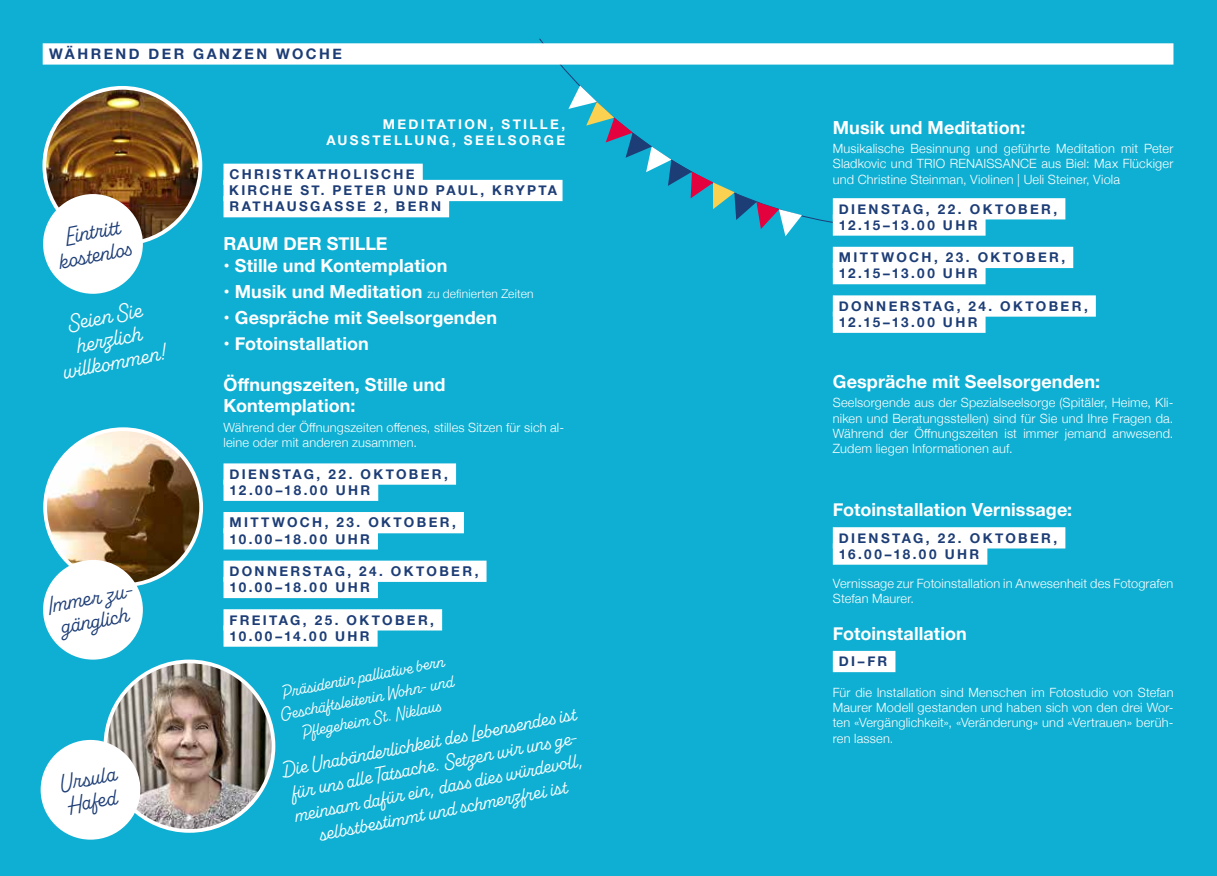
<style>
.page{position:relative;width:1217px;height:876px;background:#fff}
.page>*{position:absolute;margin:0;border:0;box-sizing:border-box;transform-origin:0 0}
.t1{font:23.55px/23.2px "Alkaline";color:#1d3d76;text-align:center}
.t2{font:23.55px/23.2px "Alkaline";color:#fff;text-align:center}
.t3{font:21px/23.2px "Alkaline";color:#fff;text-align:center}
.t4{font:700 18px/21.6px "Helvetica Neue";letter-spacing:.005em;color:#fff}
.t5{font:18px/21.6px "Alkaline";color:#fff;text-align:center}
.t6{font:700 14.55px "Helvetica Neue";letter-spacing:.17em;color:#1d3d76}
.t7{font:700 13.5px/16.2px "Helvetica Neue";letter-spacing:.175em;color:#1d3d76}
.t8{font:700 13.5px/16.2px "Helvetica Neue";letter-spacing:.175em;color:#fff;text-align:right}
.t9{font:300 12.75px/15.3px "Helvetica Neue";letter-spacing:.015em;color:#fff;text-align:justify}
.s1{font-weight:300;font-size:12px}
</style>
<div class="page">
<div style="left:0;top:0;width:1216px;height:876px;background:#0eafd3"></div>
<svg style="left:568px;top:86px;width:233px;height:150px"></svg>
<div style="left:43px;top:43px;width:1130px;height:22px;background:#fff"></div>
<img style="left:44px;top:88px;width:156px;height:156px;border-radius:78px">
<div style="left:42px;top:86px;width:160px;height:160px;border:4px solid #fff;border-radius:50%"></div>
<div style="left:223px;top:164px;width:199px;height:21px;background:#fff"></div>
<div style="left:223px;top:180px;width:339px;height:21px;background:#fff"></div>
<div style="left:223px;top:196px;width:226px;height:21px;background:#fff"></div>
<div style="left:223px;top:463px;width:233px;height:22px;background:#fff"></div>
<div style="left:223px;top:480px;width:155px;height:21px;background:#fff"></div>
<div style="left:223px;top:512px;width:241px;height:21px;background:#fff"></div>
<div style="left:223px;top:528px;width:155px;height:21px;background:#fff"></div>
<div style="left:223px;top:561px;width:263px;height:21px;background:#fff"></div>
<div style="left:223px;top:577px;width:155px;height:21px;background:#fff"></div>
<div style="left:223px;top:609px;width:219px;height:21px;background:#fff"></div>
<div style="left:223px;top:625px;width:154px;height:22px;background:#fff"></div>
<div style="left:832px;top:198px;width:233px;height:21px;background:#fff"></div>
<div style="left:832px;top:214px;width:153px;height:22px;background:#fff"></div>
<div style="left:832px;top:247px;width:240px;height:21px;background:#fff"></div>
<div style="left:832px;top:263px;width:153px;height:21px;background:#fff"></div>
<div style="left:832px;top:295px;width:263px;height:22px;background:#fff"></div>
<div style="left:832px;top:312px;width:153px;height:21px;background:#fff"></div>
<div style="left:832px;top:527px;width:233px;height:21px;background:#fff"></div>
<div style="left:832px;top:543px;width:155px;height:22px;background:#fff"></div>
<div style="left:832px;top:651px;width:63px;height:21px;background:#fff"></div>
<div style="left:43px;top:194px;width:100px;height:100px;background:#fff;border-radius:50%"></div>
<img style="left:45px;top:429px;width:156px;height:156px;border-radius:78px">
<div style="left:43px;top:427px;width:160px;height:160px;border:4px solid #fff;border-radius:50%"></div>
<div style="left:43px;top:560px;width:100px;height:100px;background:#fff;border-radius:50%"></div>
<img style="left:108px;top:662px;width:165px;height:168px">
<div style="left:103px;top:660px;width:172px;height:173px;border:4px solid #fff;border-radius:50%"></div>
<div style="left:41px;top:740px;width:99px;height:100px;background:#fff;border-radius:50%"></div>
<p class="t6" style="left:49px;top:42px;width:294px">WÄHREND DER GANZEN WOCHE</p>
<h1 class="t1" style="left:52px;top:228px;width:67px;rotate:-11deg">Eintritt kos tenlos</h1>
<h1 class="t2" style="left:52px;top:315px;width:104px;rotate:-11deg">Seien Sie herzlich willkommen!</h1>
<h1 class="t1" style="left:46px;top:595px;width:88px;rotate:-11deg">Immer zu&shy;gänglich</h1>
<h1 class="t1" style="left:57px;top:773px;width:60px;text-align:left;rotate:-11deg">Ursula<br>Hafed</h1>
<p class="t8" style="left:326px;top:117px;width:240px">MEDITATION, STILLE,<br>AUSSTELLUNG, SEELSORGE</p>
<p class="t7" style="left:229px;top:166px;width:329px">CHRISTKATHOLISCHE<br>KIRCHE ST. PETER UND PAUL, KRYPTA<br>RATHAUSGASSE 2, BERN</p>
<h3 class="t4" style="left:223px;top:234px;width:166px">RAUM DER STILLE</h3>
<h3 class="t4" style="left:223px;top:255px;width:225px">• Stille und Kontemplation</h3>
<h3 class="t4" style="left:223px;top:281px;width:311px">• Musik und Meditation <span class="s1">zu definierten Zeiten</span></h3>
<h3 class="t4" style="left:223px;top:307px;width:275px">• Gespräche mit Seelsorgenden</h3>
<h3 class="t4" style="left:223px;top:333px;width:147px">• Fotoinstallation</h3>
<h3 class="t4" style="left:223px;top:374px;width:223px">Öffnungszeiten, Stille und<br>Kontemplation:</h3>
<p class="t9" style="left:223px;top:419px;width:342px">Während der Öffnungszeiten offenes, stilles Sitzen für sich al&shy;leine oder mit anderen zusammen.</p>
<p class="t7" style="left:229px;top:466px;width:220px">DIENSTAG, 22. OKTOBER,<br>12.00–18.00 UHR</p>
<p class="t7" style="left:229px;top:515px;width:228px">MITTWOCH, 23. OKTOBER,<br>10.00–18.00 UHR</p>
<p class="t7" style="left:229px;top:563px;width:250px">DONNERSTAG, 24. OKTOBER,<br>10.00–18.00 UHR</p>
<p class="t7" style="left:229px;top:612px;width:206px">FREITAG, 25. OKTOBER,<br>10.00–14.00 UHR</p>
<h3 class="t5" style="left:274px;top:683px;width:178px;rotate:-11deg">Präsidentin palliative bern<br>Geschäftsleiterin Wohn- und<br>Pflegeheim St. Niklaus</h3>
<h2 class="t3" style="left:281px;top:759px;width:299px;rotate:-11deg">Die Unabänderlichkeit des Lebensendes ist für uns alle Tatsache. Setzen wir uns ge&shy;meinsam dafür ein, dass dies würdevoll, selbs tbestimmt und schmerzfrei ist</h2>
<h3 class="t4" style="left:832px;top:117px;width:194px">Musik und Meditation:</h3>
<p class="t9" style="left:832px;top:140px;width:342px">Musikalische Besinnung und geführte Meditation mit Peter Sladkovic und TRIO RENAISSANCE aus Biel: Max Flückiger und Christine Steinman, Violinen | Ueli Steiner, Viola</p>
<p class="t7" style="left:838px;top:201px;width:220px">DIENSTAG, 22. OKTOBER,<br>12.15–13.00 UHR</p>
<p class="t7" style="left:838px;top:250px;width:228px">MITTWOCH, 23. OKTOBER,<br>12.15–13.00 UHR</p>
<p class="t7" style="left:838px;top:298px;width:250px">DONNERSTAG, 24. OKTOBER,<br>12.15–13.00 UHR</p>
<h3 class="t4" style="left:832px;top:371px;width:269px">Gespräche mit Seelsorgenden:</h3>
<p class="t9" style="left:832px;top:394px;width:342px">Seelsorgende aus der Spezialseelsorge (Spitäler, Heime, Kli&shy;niken und Beratungsstellen) sind für Sie und Ihre Fragen da.<br>Während der Öffnungszeiten ist immer jemand anwesend.<br>Zudem liegen Informationen auf.</p>
<h3 class="t4" style="left:832px;top:499px;width:241px">Fotoinstallation Vernissage:</h3>
<p class="t7" style="left:838px;top:530px;width:220px">DIENSTAG, 22. OKTOBER,<br>16.00–18.00 UHR</p>
<p class="t9" style="left:832px;top:574px;width:342px">Vernissage zur Fotoinstallation in Anwesenheit des Fotografen<br>Stefan Maurer.</p>
<h3 class="t4" style="left:832px;top:623px;width:136px">Fotoinstallation</h3>
<p class="t7" style="left:838px;top:654px;width:50px">DI–FR</p>
<p class="t9" style="left:832px;top:684px;width:342px">Für die Installation sind Menschen im Fotostudio von Stefan Maurer Modell gestanden und haben sich von den drei Wor&shy;ten «Vergänglichkeit», «Veränderung» und «Vertrauen» berüh&shy;ren lassen.</p>
</div>
